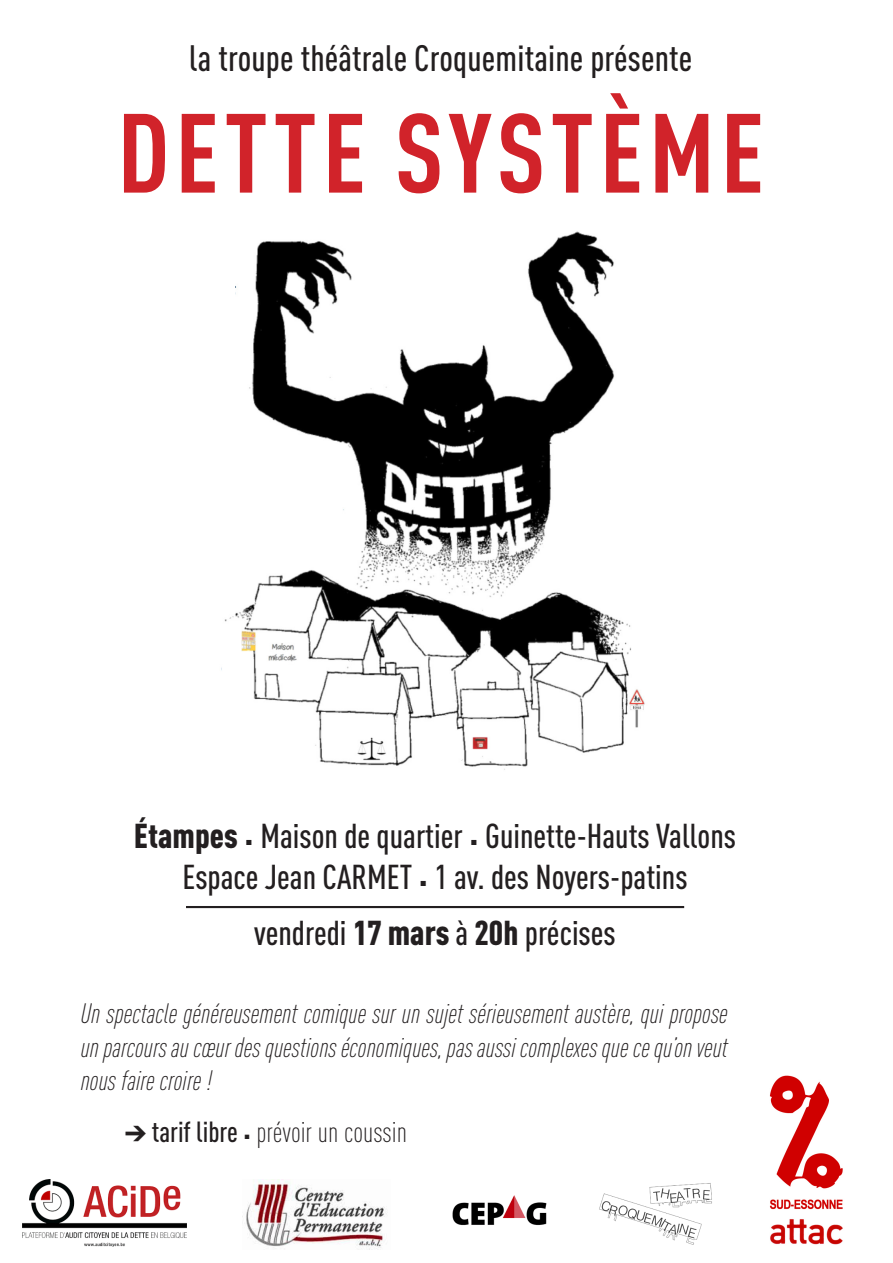
<style>
.page{position:relative;width:893px;height:1263px;background:#fff}
.page>*{position:absolute;margin:0;border:0;box-sizing:border-box;transform-origin:0 0}
.t1{font:700 condensed 110.55px "DIN Pro";letter-spacing:.05em;color:#d1232a}
.t2{font:500 condensed 36.15px "DIN Pro";letter-spacing:.005em;color:#231f20}
.t3{font:500 condensed 34.05px "DIN Pro";color:#231f20}
.t4{font:300 condensed 28.8px "DIN Pro";color:#231f20}
.t5{font:italic 300 condensed 27.75px/33.3px "DIN Pro";color:#231f20;text-align:justify}
.s1{font-weight:900}
.s2{font-weight:700;font-stretch:normal}
.s3{font-weight:500}
</style>
<div class="page">
<img style="left:221px;top:231px;width:424px;height:539px">
<img style="left:22px;top:1179px;width:164px;height:68px">
<img style="left:769px;top:1075px;width:74px;height:170px">
<img style="left:242px;top:1179px;width:145px;height:70px">
<img style="left:452px;top:1195px;width:95px;height:31px">
<img style="left:599px;top:1183px;width:113px;height:62px">
<hr style="left:186px;top:906px;width:498px;height:2px;background:#231f20">
<p class="t2" style="left:189px;top:32px;width:505px">la troupe théâtrale Croquemitaine présente</p>
<p class="t1" style="left:117px;top:70px;width:648px">DETTE SYSTÈME</p>
<p class="t3" style="left:134px;top:811px;width:604px"><span class="s1">Étampes</span> <span class="s2">.</span> Maison de quartier <span class="s2">.</span> Guinette-Hauts Vallons</p>
<p class="t3" style="left:182px;top:852px;width:507px">Espace Jean CARMET <span class="s2">.</span> 1 av. des Noyers-patins</p>
<p class="t3" style="left:254px;top:908px;width:363px">vendredi <span class="s1">17 mars</span> à <span class="s1">20h</span> précises</p>
<p class="t5" style="left:81px;top:995px;width:649px">Un spectacle généreusement comique sur un sujet sérieusement austère, qui propose un parcours au cœur des questions économiques, pas aussi complexes que ce qu’on veut nous faire croire !</p>
<p class="t4" style="left:124px;top:1112px;width:284px"><span class="s1">→</span> <span class="s3">tarif libre</span> <span class="s1">.</span> prévoir un coussin</p>
</div>
